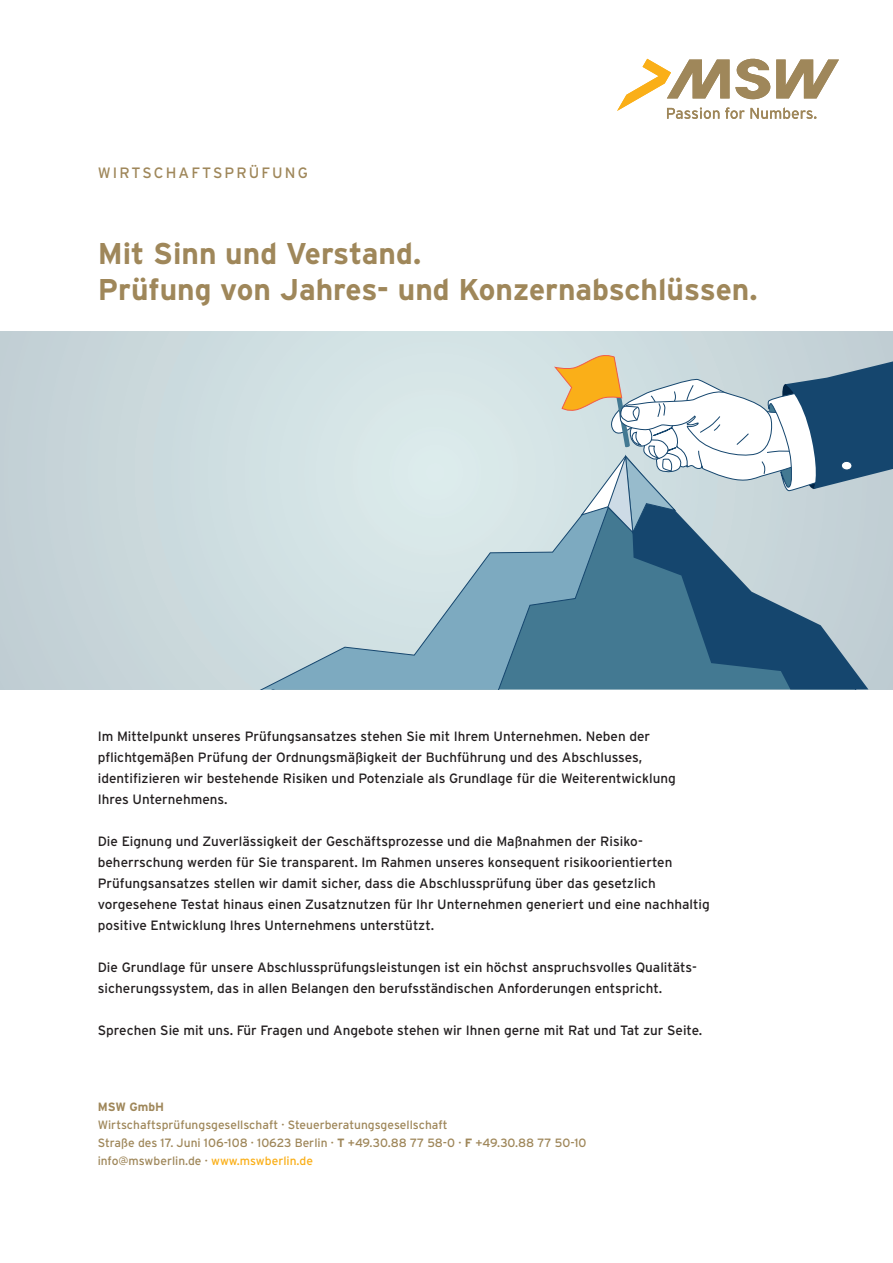
<style>
.page{position:relative;width:893px;height:1263px;background:#fff}
.page>*{position:absolute;margin:0;border:0;box-sizing:border-box;transform-origin:0 0}
.t1{font:700 30px "Interstate";color:#9f875a}
.t2{font:15px "Interstate";letter-spacing:.14em;color:#9f875a}
.t3{font:13.5px/21px "Interstate";color:#231f20}
.t4{font:12px/18px "Interstate";color:#9f875a}
.t5{font:700 12px "Interstate";color:#9f875a}
.s1{font-weight:700}
.s2{color:#faaf18}
</style>
<div class="page">
<svg style="left:617px;top:59px;width:222px;height:60px"></svg>
<svg style="left:0;top:332px;width:893px;height:357px;background:#cbd9dd"></svg>
<svg style="left:629px;top:534px;width:239px;height:155px;background:#5d839b"></svg>
<svg style="left:201px;top:459px;width:425px;height:230px;background:#aec8d1"></svg>
<svg style="left:555px;top:338px;width:338px;height:196px"></svg>
<p class="t2" style="left:98px;top:162px;width:212px">WIRTSCHAFTSPRÜFUNG</p>
<p class="t1" style="left:98px;top:232px;width:325px">Mit Sinn und Verstand.</p>
<p class="t1" style="left:98px;top:268px;width:661px">Prüfung von Jahres- und Konzernabschlüssen.</p>
<p class="t3" style="left:98px;top:725px;width:554px">Im Mittelpunkt unseres Prüfungsansatzes stehen Sie mit Ihrem Unternehmen. Neben der</p>
<p class="t3" style="left:98px;top:746px;width:546px">pflichtgemäßen Prüfung der Ordnungsmäßigkeit der Buchführung und des Abschlusses,</p>
<p class="t3" style="left:98px;top:767px;width:580px">identifizieren wir bestehende Risiken und Potenziale als Grundlage für die Weiterentwicklung</p>
<p class="t3" style="left:98px;top:788px;width:131px">Ihres Unternehmens.</p>
<p class="t3" style="left:98px;top:830px;width:547px">Die Eignung und Zuverlässigkeit der Geschäftsprozesse und die Maßnahmen der Risiko-</p>
<p class="t3" style="left:98px;top:851px;width:576px">beherrschung werden für Sie transparent. Im Rahmen unseres konsequent risikoorientierten</p>
<p class="t3" style="left:98px;top:872px;width:560px">Prüfungsansatzes stellen wir damit sicher, dass die Abschlussprüfung über das gesetzlich</p>
<p class="t3" style="left:98px;top:893px;width:613px">vorgesehene Testat hinaus einen Zusatznutzen für Ihr Unternehmen generiert und eine nachhaltig positive Entwicklung Ihres Unternehmens unterstützt.</p>
<p class="t3" style="left:98px;top:956px;width:601px">Die Grundlage für unsere Abschlussprüfungsleistungen ist ein höchst anspruchsvolles Qualitäts-</p>
<p class="t3" style="left:98px;top:977px;width:566px">sicherungssystem, das in allen Belangen den berufsständischen Anforderungen entspricht.</p>
<p class="t3" style="left:98px;top:1019px;width:606px">Sprechen Sie mit uns. Für Fragen und Angebote stehen wir Ihnen gerne mit Rat und Tat zur Seite.</p>
<p class="t5" style="left:98px;top:1098px;width:68px">MSW GmbH</p>
<p class="t4" style="left:98px;top:1115px;width:490px">Wirtschaftsprüfungsgesellschaft · Steuerberatungsgesellschaft<br>Straße des 17. Juni 106-108 · 10623 Berlin · <span class="s1">T</span> +49.30.88 77 58-0 · <span class="s1">F</span> +49.30.88 77 50-10 info@mswberlin.de · <span class="s2">www.mswberlin.de</span></p>
</div>
